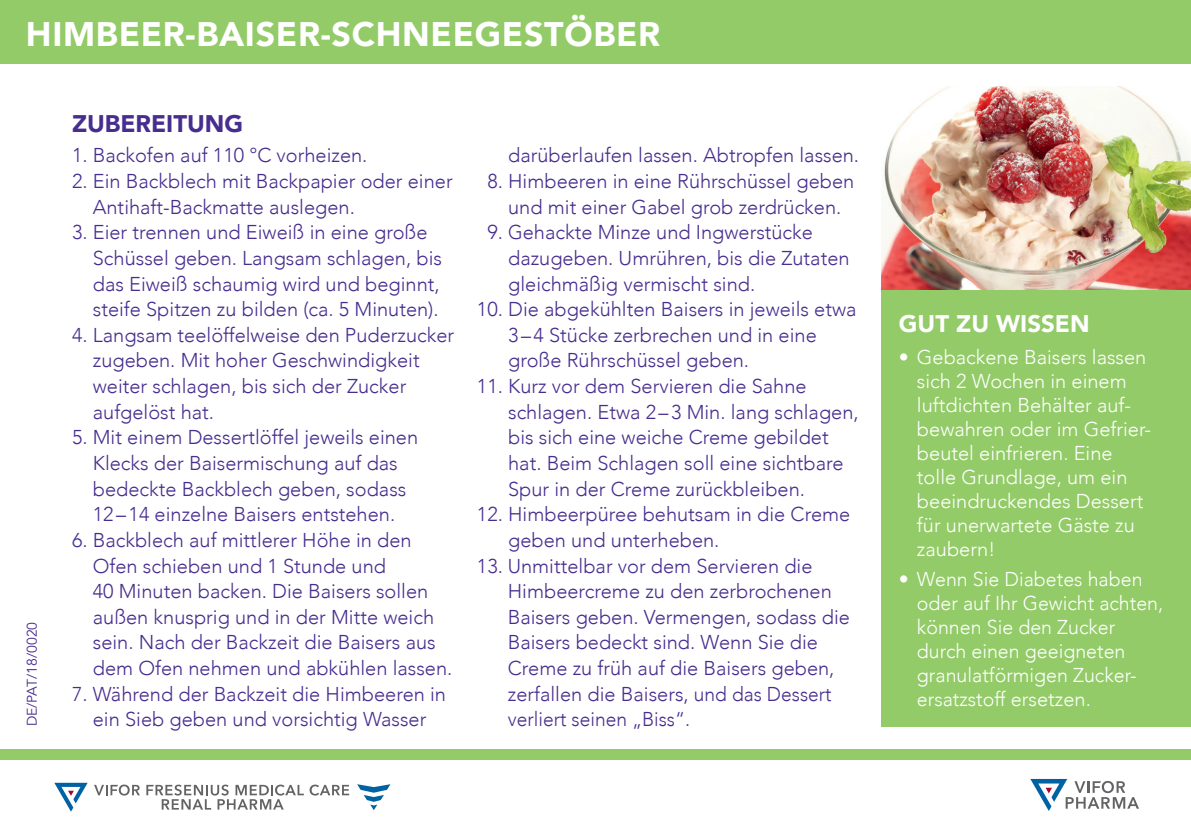
<style>
.page{position:relative;width:1191px;height:840px;background:#fff}
.page>*{position:absolute;margin:0;border:0;box-sizing:border-box;transform-origin:0 0}
.t1{font:900 34px "Avenir";letter-spacing:.02em;color:#fff}
.t2{font:900 24px "Avenir";color:#fff}
.t3{font:900 24px "Avenir";color:#472d8e}
.t4{font:300 20px/25.6px "Avenir";color:#472d8e}
.t5{font:300 20px/24px "Avenir";color:#fff}
.t6{font:300 20px "Avenir";color:#472d8e;scale:.96 1}
.t7{font:14px "Avenir";color:#472d8e}
.s1{font-weight:400}
</style>
<div class="page">
<div style="left:0;top:748px;width:1191px;height:91px;background:#93cb68"></div>
<div style="left:0;top:760px;width:1191px;height:79px;background:#fff"></div>
<svg style="left:1030px;top:778px;width:109px;height:32px"></svg>
<div style="left:0;top:0;width:1191px;height:63px;background:#93cb68"></div>
<svg style="left:94px;top:784px;width:46px;height:11px"></svg>
<svg style="left:146px;top:784px;width:203px;height:25px"></svg>
<svg style="left:357px;top:784px;width:33px;height:25px"></svg>
<svg style="left:54px;top:782px;width:34px;height:29px"></svg>
<div style="left:882px;top:91px;width:309px;height:635px;background:#93cb68"></div>
<img style="left:882px;top:86px;width:309px;height:203px">
<h1 class="t1" style="left:26px;top:5px;width:636px">HIMBEER-BAISER-SCHNEEGESTÖBER</h1>
<p class="t7" style="left:24px;top:726px;width:106px;rotate:-90deg">DE/PAT/18/0020</p>
<p class="t3" style="left:72px;top:103px;width:173px">ZUBEREITUNG</p>
<p class="t4" style="left:72px;top:143px;width:297px">1. Backofen auf 110 °C vorheizen.</p>
<p class="t4" style="left:93px;top:168px;width:361px;text-indent:-21px">2. Ein Backblech mit Backpapier oder einer<br>Antihaft-Backmatte auslegen.</p>
<p class="t4" style="left:93px;top:219px;width:351px;text-indent:-21px">3. Eier trennen und Eiweiß in eine große Schüssel geben. Langsam schlagen, bis das Eiweiß schaumig wird und beginnt, steife Spitzen zu bilden (ca. 5 Minuten).</p>
<p class="t4" style="left:93px;top:322px;width:363px;text-indent:-21px">4. Langsam teelöffelweise den Puderzucker zugeben. Mit hoher Geschwindigkeit weiter schlagen, bis sich der Zucker aufgelöst hat.</p>
<p class="t4" style="left:72px;top:424px;width:348px;text-align:center">5. Mit einem Dessertlöffel jeweils einen Klecks der Baisermischung auf das bedeckte Backblech geben, sodass 12–14 einzelne Baisers entstehen.</p>
<p class="t4" style="left:93px;top:527px;width:361px;text-indent:-21px">6. Backblech auf mittlerer Höhe in den Ofen schieben und 1 Stunde und<br>40 Minuten backen. Die Baisers sollen außen knusprig und in der Mitte weich sein. Nach der Backzeit die Baisers aus dem Ofen nehmen und abkühlen lassen.</p>
<p class="t4" style="left:72px;top:680px;width:375px;text-align:center">7. Während der Backzeit die Himbeeren in ein Sieb geben und vorsichtig Wasser</p>
<p class="t4" style="left:508px;top:143px;width:352px">darüberlaufen lassen. Abtropfen lassen.</p>
<p class="t4" style="left:487px;top:168px;width:368px;text-align:center">8. Himbeeren in eine Rührschüssel geben und mit einer Gabel grob zerdrücken.</p>
<p class="t4" style="left:508px;top:219px;width:343px;text-indent:-21px">9. Gehackte Minze und Ingwerstücke dazugeben. Umrühren, bis die Zutaten gleichmäßig vermischt sind.</p>
<p class="t4" style="left:508px;top:296px;width:350px;text-indent:-31px">10. Die abgekühlten Baisers in jeweils etwa<br>3–4 Stücke zerbrechen und in eine große Rührschüssel geben.</p>
<p class="t4" style="left:508px;top:373px;width:352px;text-indent:-31px">11. Kurz vor dem Servieren die Sahne schlagen. Etwa 2–3 Min. lang schlagen, bis sich eine weiche Creme gebildet hat. Beim Schlagen soll eine sichtbare Spur in der Creme zurückbleiben.</p>
<p class="t4" style="left:508px;top:501px;width:343px;text-indent:-31px">12. Himbeerpüree behutsam in die Creme geben und unterheben.</p>
<p class="t4" style="left:508px;top:552px;width:344px;text-indent:-31px">13. Unmittelbar vor dem Servieren die Himbeercreme zu den zerbrochenen Baisers geben. Vermengen, sodass die Baisers bedeckt sind. Wenn Sie die Creme zu früh auf die Baisers geben, zerfallen die Baisers, und das Dessert</p>
<p class="t6" style="left:508px;top:707px;width:191px">verliert seinen „Biss“.</p>
<p class="t2" style="left:899px;top:303px;width:192px">GUT ZU WISSEN</p>
<p class="t5" style="left:917px;top:345px;width:236px;text-indent:-18px"><span class="s1">•</span> Gebackene Baisers lassen sich 2 Wochen in einem luftdichten Behälter auf&shy;bewahren oder im Gefrier&shy;beutel einfrieren. Eine tolle Grundlage, um ein beeindruckendes Dessert für unerwartete Gäste zu zaubern!</p>
<p class="t5" style="left:917px;top:567px;width:248px;text-indent:-18px"><span class="s1">•</span> Wenn Sie Diabetes haben oder auf Ihr Gewicht achten, können Sie den Zucker durch einen geeigneten granulatförmigen Zucker&shy;ersatzstoff ersetzen.</p>
</div>
